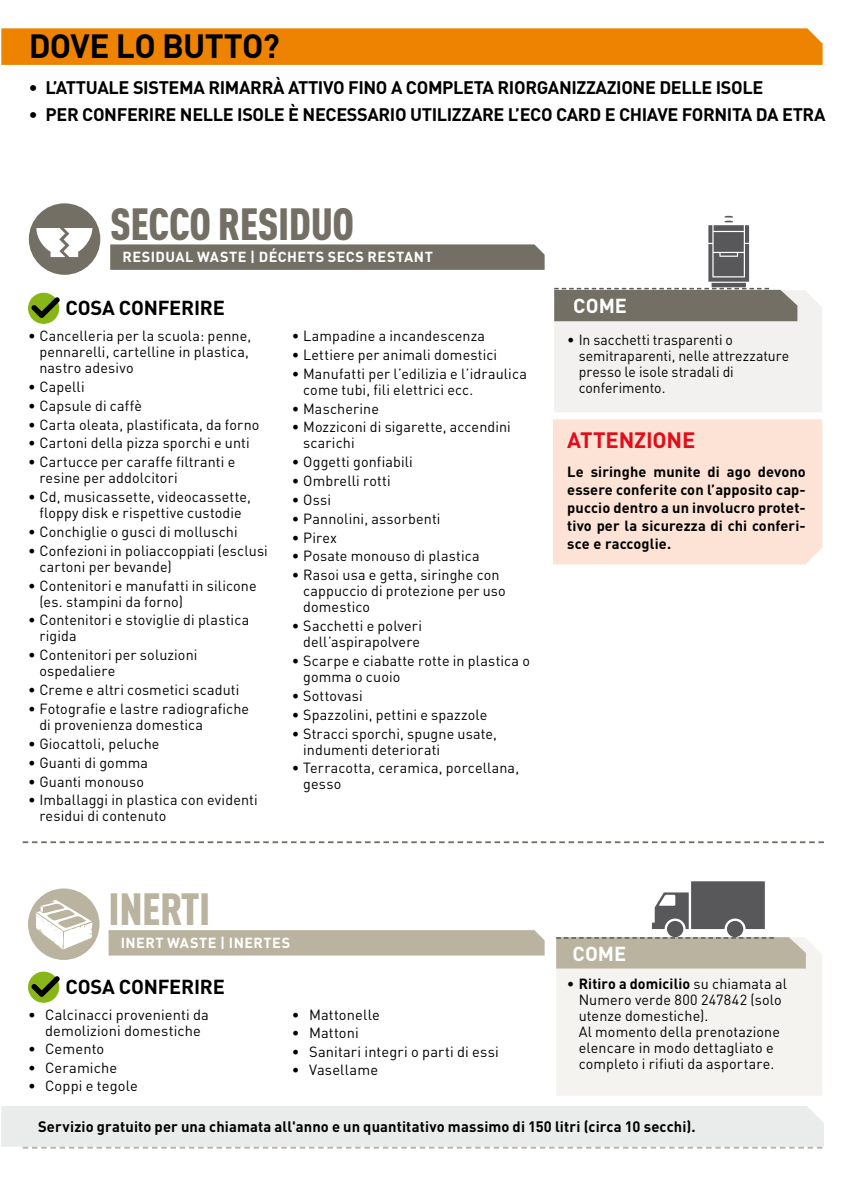
<style>
.page{position:relative;width:851px;height:1191px;background:#fff}
.page>*{position:absolute;margin:0;border:0;box-sizing:border-box;transform-origin:0 0}
.t1{font:900 44.4px "DIN Cond";letter-spacing:-.01em;color:#746f65}
.t2{font:900 44.4px "DIN Cond";letter-spacing:-.01em;color:#b9b3a0}
.t3{font:700 33.2px "DIN";letter-spacing:-.02em;color:#000}
.t4{font:700 22px "DIN";letter-spacing:-.01em;color:#e10d1a}
.t5{font:700 20px "DIN";letter-spacing:-.01em;color:#000}
.t6{font:700 20px "DIN";letter-spacing:-.005em;color:#fff}
.t7{font:700 18px "DIN";letter-spacing:-.02em;color:#000}
.t8{font:700 15px "DIN";letter-spacing:.01em;color:#000}
.t9{font:14.6px/16px "DIN";letter-spacing:.01em;color:#000}
.t10{font:700 14.6px/18px "DIN";letter-spacing:.01em;color:#000;text-align:justify}
.t11{font:14.6px/16px "DIN";letter-spacing:.01em;color:#000;scale:.96 1}
.t12{font:700 14.4px "DIN";letter-spacing:.035em;color:#fff}
.s1{font-weight:700}
</style>
<div class="page">
<div style="left:1px;top:28px;width:821px;height:37px;background:#ee8301"></div>
<div style="left:29px;top:203px;width:71px;height:72px;background:#746f65;border-radius:50%"></div>
<svg style="left:36px;top:228px;width:56px;height:29px"></svg>
<svg style="left:110px;top:244px;width:434px;height:26px;background:#777268"></svg>
<div style="left:553px;top:419px;width:269px;height:145px;background:#fce3d6"></div>
<div style="left:556px;top:938px;width:266px;height:157px;background:#f4f3ef"></div>
<div style="left:556px;top:937px;width:249px;height:31px;background:#b9b3a0"></div>
<div style="left:28px;top:888px;width:71px;height:72px;background:#b9b3a0;border-radius:50%"></div>
<svg style="left:36px;top:899px;width:56px;height:50px"></svg>
<div style="left:109px;top:930px;width:435px;height:25px;background:#b9b3a0"></div>
<div style="left:667px;top:921px;width:16px;height:16px;background:#58585a;border-radius:50%"></div>
<div style="left:726px;top:921px;width:17px;height:16px;background:#58585a;border-radius:50%"></div>
<svg style="left:651px;top:881px;width:113px;height:48px"></svg>
<div style="left:28px;top:293px;width:31px;height:31px;background:#88b618;border-radius:50%"></div>
<svg style="left:31px;top:297px;width:29px;height:21px"></svg>
<div style="left:28px;top:971px;width:31px;height:31px;background:#88b618;border-radius:50%"></div>
<svg style="left:31px;top:976px;width:29px;height:20px"></svg>
<svg style="left:23px;top:841px;width:800px;height:2px"></svg>
<div style="left:1px;top:1106px;width:822px;height:42px;background:#eaebeb"></div>
<svg style="left:554px;top:216px;width:268px;height:196px"></svg>
<h2 class="t3" style="left:29px;top:25px;width:253px">DOVE LO BUTTO?</h2>
<p class="t7" style="left:29px;top:76px;width:736px">• L’ATTUALE SISTEMA RIMARRÀ ATTIVO FINO A COMPLETA RIORGANIZZAZIONE DELLE ISOLE</p>
<p class="t7" style="left:29px;top:103px;width:798px">• PER CONFERIRE NELLE ISOLE È NECESSARIO UTILIZZARE L’ECO CARD E CHIAVE FORNITA DA ETRA</p>
<h1 class="t1" style="left:110px;top:196px;width:245px">SECCO RESIDUO</h1>
<p class="t12" style="left:122px;top:248px;width:312px">RESIDUAL WASTE | DÉCHETS SECS RESTANT</p>
<h3 class="t5" style="left:65px;top:295px;width:161px">COSA CONFERIRE</h3>
<p class="t9" style="left:39px;top:327px;width:213px;text-indent:-11px">• Cancelleria per la scuola: penne, pennarelli, cartelline in plastica, nastro adesivo</p>
<p class="t9" style="left:28px;top:378px;width:58px">• Capelli</p>
<p class="t9" style="left:28px;top:397px;width:116px">• Capsule di caffè</p>
<p class="t9" style="left:28px;top:416px;width:233px">• Carta oleata, plastificata, da forno</p>
<p class="t9" style="left:28px;top:435px;width:223px">• Cartoni della pizza sporchi e unti</p>
<p class="t9" style="left:39px;top:454px;width:197px;text-indent:-11px">• Cartucce per caraffe filtranti e resine per addolcitori</p>
<p class="t9" style="left:28px;top:488px;width:224px;text-align:center">• Cd, musicassette, videocassette, floppy disk e rispettive custodie</p>
<p class="t9" style="left:28px;top:523px;width:211px">• Conchiglie o gusci di molluschi</p>
<p class="t9" style="left:39px;top:542px;width:230px;text-indent:-11px">• Confezioni in poliaccoppiati (esclusi cartoni per bevande)</p>
<p class="t9" style="left:39px;top:577px;width:219px;text-indent:-11px">• Contenitori e manufatti in silicone (es. stampini da forno)</p>
<p class="t9" style="left:39px;top:612px;width:211px;text-indent:-11px">• Contenitori e stoviglie di plastica rigida</p>
<p class="t9" style="left:39px;top:647px;width:160px;text-indent:-11px">• Contenitori per soluzioni ospedaliere</p>
<p class="t9" style="left:28px;top:681px;width:213px">• Creme e altri cosmetici scaduti</p>
<p class="t9" style="left:39px;top:700px;width:211px;text-indent:-11px">• Fotografie e lastre radiografiche di provenienza domestica</p>
<p class="t9" style="left:28px;top:735px;width:133px">• Giocattoli, peluche</p>
<p class="t9" style="left:28px;top:754px;width:121px">• Guanti di gomma</p>
<p class="t9" style="left:28px;top:773px;width:118px">• Guanti monouso</p>
<p class="t9" style="left:39px;top:792px;width:220px;text-indent:-11px">• Imballaggi in plastica con evidenti residui di contenuto</p>
<p class="t9" style="left:292px;top:327px;width:195px">• Lampadine a incandescenza</p>
<p class="t9" style="left:292px;top:346px;width:207px">• Lettiere per animali domestici</p>
<p class="t9" style="left:303px;top:365px;width:225px;text-indent:-11px">• Manufatti per l’edilizia e l’idraulica come tubi, fili elettrici ecc.</p>
<p class="t9" style="left:292px;top:400px;width:89px">• Mascherine</p>
<p class="t9" style="left:303px;top:419px;width:209px;text-indent:-11px">• Mozziconi di sigarette, accendini scarichi</p>
<p class="t9" style="left:292px;top:454px;width:122px">• Oggetti gonfiabili</p>
<p class="t9" style="left:292px;top:472px;width:100px">• Ombrelli rotti</p>
<p class="t9" style="left:292px;top:491px;width:41px">• Ossi</p>
<p class="t9" style="left:292px;top:510px;width:150px">• Pannolini, assorbenti</p>
<p class="t9" style="left:292px;top:529px;width:47px">• Pirex</p>
<p class="t9" style="left:292px;top:548px;width:189px">• Posate monouso di plastica</p>
<p class="t9" style="left:303px;top:567px;width:204px;text-indent:-11px">• Rasoi usa e getta, siringhe con cappuccio di protezione per uso domestico</p>
<p class="t9" style="left:292px;top:617px;width:132px;text-align:right">• Sacchetti e polveri dell’aspirapolvere</p>
<p class="t9" style="left:303px;top:652px;width:228px;text-indent:-11px">• Scarpe e ciabatte rotte in plastica o gomma o cuoio</p>
<p class="t9" style="left:292px;top:687px;width:72px">• Sottovasi</p>
<p class="t9" style="left:292px;top:706px;width:197px">• Spazzolini, pettini e spazzole</p>
<p class="t9" style="left:303px;top:725px;width:195px;text-indent:-11px">• Stracci sporchi, spugne usate, indumenti deteriorati</p>
<p class="t9" style="left:303px;top:760px;width:217px;text-indent:-11px">• Terracotta, ceramica, porcellana, gesso</p>
<h1 class="t2" style="left:109px;top:881px;width:103px">INERTI</h1>
<p class="t12" style="left:121px;top:933px;width:171px">INERT WASTE | INERTES</p>
<h3 class="t5" style="left:65px;top:974px;width:161px">COSA CONFERIRE</h3>
<p class="t9" style="left:45px;top:1006px;width:165px;text-indent:-17px">• Calcinacci provenienti da demolizioni domestiche</p>
<p class="t9" style="left:28px;top:1041px;width:78px">• Cemento</p>
<p class="t9" style="left:28px;top:1059px;width:91px">• Ceramiche</p>
<p class="t9" style="left:28px;top:1077px;width:111px">• Coppi e tegole</p>
<p class="t9" style="left:292px;top:1006px;width:89px">• Mattonelle</p>
<p class="t9" style="left:292px;top:1025px;width:68px">• Mattoni</p>
<p class="t9" style="left:292px;top:1043px;width:208px">• Sanitari integri o parti di essi</p>
<p class="t9" style="left:292px;top:1061px;width:88px">• Vasellame</p>
<h3 class="t6" style="left:573px;top:293px;width:55px">COME</h3>
<p class="t11" style="left:578px;top:331px;width:221px;text-indent:-11px">• In sacchetti trasparenti o semitraparenti, nelle attrezzature presso le isole stradali di conferimento.</p>
<h3 class="t4" style="left:567px;top:425px;width:129px">ATTENZIONE</h3>
<p class="t10" style="left:567px;top:462px;width:240px">Le siringhe munite di ago devono essere conferite con l’apposito cap&shy;puccio dentro a un involucro protet&shy;tivo per la sicurezza di chi conferi&shy;sce e raccoglie.</p>
<h3 class="t6" style="left:572px;top:940px;width:55px">COME</h3>
<p class="t9" style="left:578px;top:975px;width:210px;text-indent:-11px"><span class="s1">• Ritiro a domicilio</span> su chiamata al<br>Numero verde 800 247842 (solo utenze domestiche).<br>Al momento della prenotazione elencare in modo dettagliato e completo i rifiuti da asportare.</p>
<p class="t8" style="left:38px;top:1116px;width:659px">Servizio gratuito per una chiamata all'anno e un quantitativo massimo di 150 litri (circa 10 secchi).</p>
</div>
